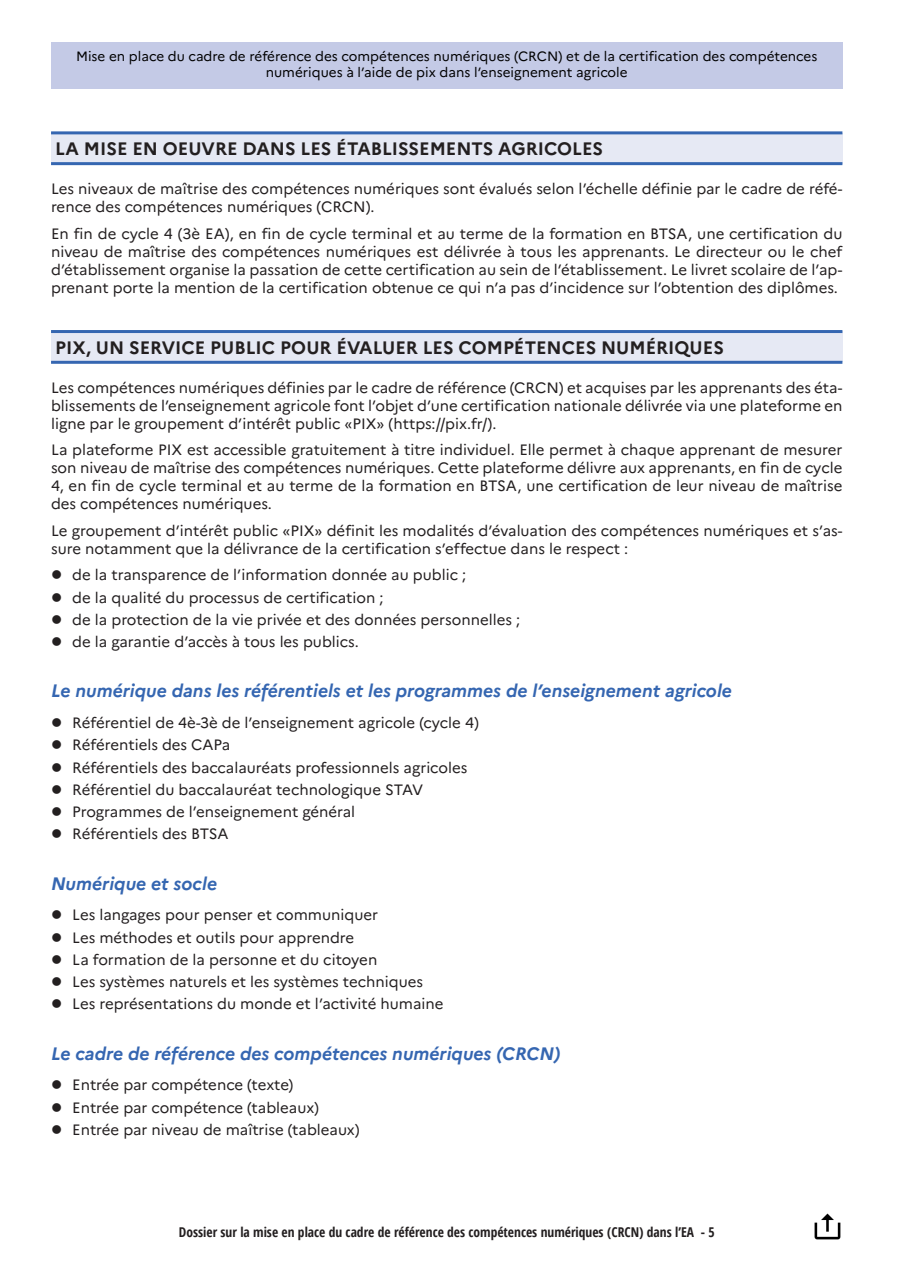
<style>
.page{position:relative;width:902px;height:1263px;background:#fff}
.page>*{position:absolute;margin:0;border:0;box-sizing:border-box;transform-origin:0 0}
.Inter-titre_sans-fon{font:italic 700 18px "Marianne";color:#3566b1}
.Inter-titre_fond_Art{font:700 18px "Marianne";color:#231f20}
.TEXTE_ARTICLES{font:15px/18px "Marianne";color:#231f20;text-align:justify}
.RAPPEL-TITRE_Partie{font:13.5px/16.2px "Marianne";color:#000;text-align:center}
.t1{font:700 13.5px "Open Sans Condensed";color:#231f20}
</style>
<div class="page">
<img style="left:814px;top:1213px;width:27px;height:27px">
<div style="left:51px;top:43px;width:791px;height:46px;background:#c4cae6"></div>
<div style="left:51px;top:133px;width:791px;height:31px;background:#e6e9f4"></div>
<hr style="left:51px;top:162px;width:791px;height:3px;background:#3566b1">
<hr style="left:51px;top:131px;width:791px;height:3px;background:#3566b1">
<div style="left:51px;top:331px;width:791px;height:31px;background:#e6e9f4"></div>
<hr style="left:51px;top:361px;width:791px;height:3px;background:#3566b1">
<hr style="left:51px;top:330px;width:791px;height:3px;background:#3566b1">
<p class="RAPPEL-TITRE_Partie" style="left:76px;top:48px;width:742px">Mise en place du cadre de référence des compétences numériques (CRCN) et de la certification des compétences numériques à l’aide de pix dans l’enseignement agricole</p>
<p class="Inter-titre_fond_Art" style="left:55px;top:137px;width:549px">LA MISE EN OEUVRE DANS LES ÉTABLISSEMENTS AGRICOLES</p>
<p class="TEXTE_ARTICLES" style="left:51px;top:180px;width:792px">Les niveaux de maîtrise des compétences numériques sont évalués selon l’échelle définie par le cadre de réfé&shy;rence des compétences numériques (CRCN).</p>
<p class="TEXTE_ARTICLES" style="left:51px;top:224px;width:792px">En fin de cycle 4 (3è EA), en fin de cycle terminal et au terme de la formation en BTSA, une certification du niveau de maîtrise des compétences numériques est délivrée à tous les apprenants. Le directeur ou le chef d’établissement organise la passation de cette certification au sein de l’établissement. Le livret scolaire de l’ap&shy;prenant porte la mention de la certification obtenue ce qui n’a pas d’incidence sur l’obtention des diplômes.</p>
<p class="Inter-titre_fond_Art" style="left:55px;top:336px;width:670px">PIX, UN SERVICE PUBLIC POUR ÉVALUER LES COMPÉTENCES NUMÉRIQUES</p>
<p class="TEXTE_ARTICLES" style="left:51px;top:378px;width:792px">Les compétences numériques définies par le cadre de référence (CRCN) et acquises par les apprenants des éta&shy;blissements de l’enseignement agricole font l’objet d’une certification nationale délivrée via une plateforme en ligne par le groupement d’intérêt public «PIX» (https://pix.fr/).</p>
<p class="TEXTE_ARTICLES" style="left:51px;top:441px;width:792px">La plateforme PIX est accessible gratuitement à titre individuel. Elle permet à chaque apprenant de mesurer son niveau de maîtrise des compétences numériques. Cette plateforme délivre aux apprenants, en fin de cycle 4, en fin de cycle terminal et au terme de la formation en BTSA, une certification de leur niveau de maîtrise des compétences numériques.</p>
<p class="TEXTE_ARTICLES" style="left:51px;top:521px;width:792px">Le groupement d’intérêt public «PIX» définit les modalités d’évaluation des compétences numériques et s’as&shy;sure notamment que la délivrance de la certification s’effectue dans le respect :</p>
<p class="TEXTE_ARTICLES" style="left:72px;top:566px;width:395px">de la transparence de l’information donnée au public ;</p>
<p class="TEXTE_ARTICLES" style="left:72px;top:588px;width:313px">de la qualité du processus de certification ;</p>
<p class="TEXTE_ARTICLES" style="left:72px;top:610px;width:449px">de la protection de la vie privée et des données personnelles ;</p>
<p class="TEXTE_ARTICLES" style="left:72px;top:633px;width:288px">de la garantie d’accès à tous les publics.</p>
<p class="Inter-titre_sans-fon" style="left:51px;top:680px;width:682px">Le numérique dans les référentiels et les programmes de l’enseignement agricole</p>
<p class="TEXTE_ARTICLES" style="left:72px;top:714px;width:408px">Référentiel de 4è-3è de l’enseignement agricole (cycle 4)</p>
<p class="TEXTE_ARTICLES" style="left:72px;top:736px;width:159px">Référentiels des CAPa</p>
<p class="TEXTE_ARTICLES" style="left:72px;top:758px;width:396px">Référentiels des baccalauréats professionnels agricoles</p>
<p class="TEXTE_ARTICLES" style="left:72px;top:780px;width:352px">Référentiel du baccalauréat technologique STAV</p>
<p class="TEXTE_ARTICLES" style="left:72px;top:803px;width:284px">Programmes de l’enseignement général</p>
<p class="TEXTE_ARTICLES" style="left:72px;top:825px;width:158px">Référentiels des BTSA</p>
<p class="Inter-titre_sans-fon" style="left:51px;top:872px;width:167px">Numérique et socle</p>
<p class="TEXTE_ARTICLES" style="left:72px;top:906px;width:307px">Les langages pour penser et communiquer</p>
<p class="TEXTE_ARTICLES" style="left:72px;top:928px;width:283px">Les méthodes et outils pour apprendre</p>
<p class="TEXTE_ARTICLES" style="left:72px;top:950px;width:306px">La formation de la personne et du citoyen</p>
<p class="TEXTE_ARTICLES" style="left:72px;top:973px;width:352px">Les systèmes naturels et les systèmes techniques</p>
<p class="TEXTE_ARTICLES" style="left:72px;top:995px;width:373px">Les représentations du monde et l’activité humaine</p>
<p class="Inter-titre_sans-fon" style="left:51px;top:1042px;width:511px">Le cadre de référence des compétences numériques (CRCN)</p>
<p class="TEXTE_ARTICLES" style="left:72px;top:1076px;width:222px">Entrée par compétence (texte)</p>
<p class="TEXTE_ARTICLES" style="left:72px;top:1098px;width:248px">Entrée par compétence (tableaux)</p>
<p class="TEXTE_ARTICLES" style="left:72px;top:1120px;width:289px">Entrée par niveau de maîtrise (tableaux)</p>
<p class="t1" style="left:179px;top:1223px;width:537px">Dossier sur la mise en place du cadre de référence des compétences numériques (CRCN) dans l’EA - 5</p>
</div>
